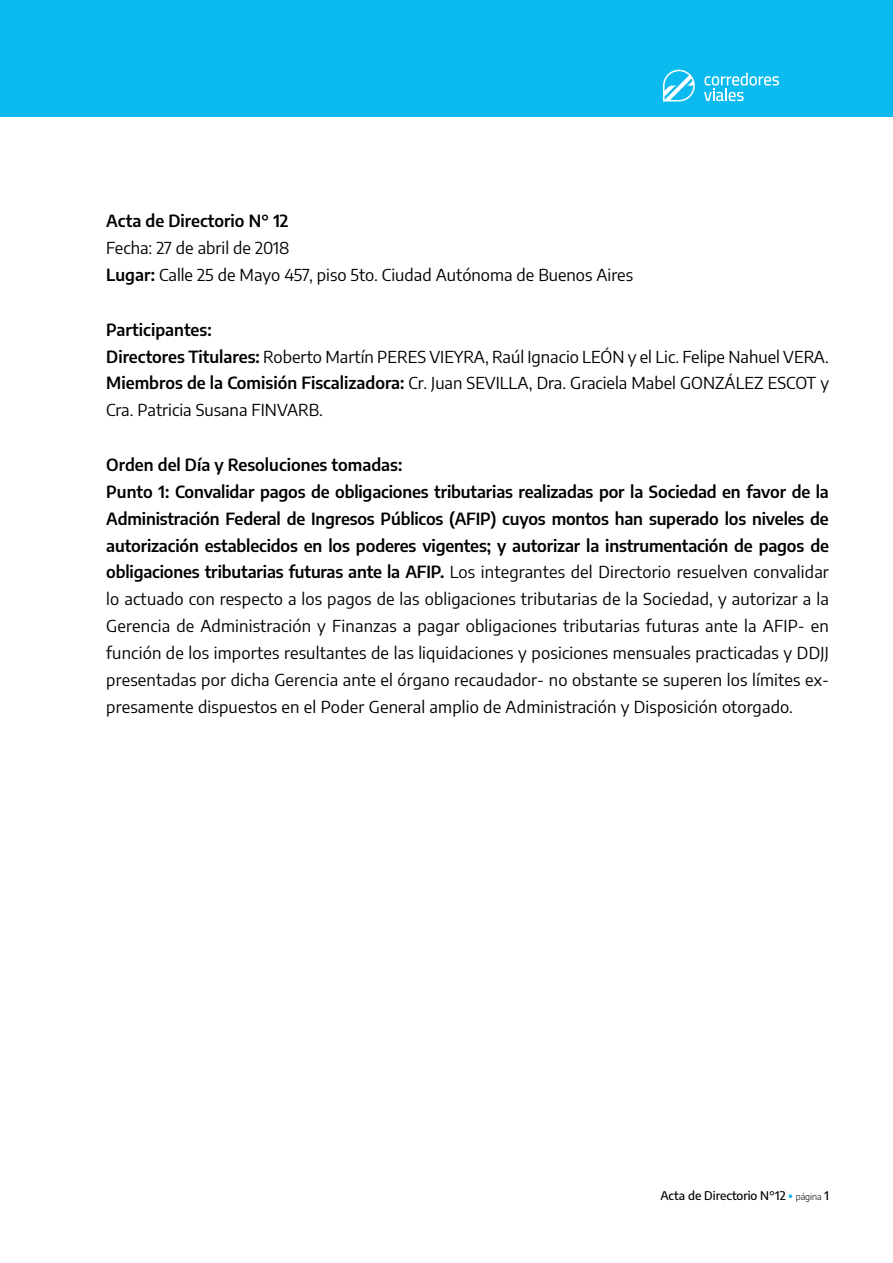
<style>
.page{position:relative;width:893px;height:1263px;background:#fff}
.page>*{position:absolute;margin:0;border:0;box-sizing:border-box;transform-origin:0 0}
.t1{font:16.5px/27px "Encode Sans";letter-spacing:.01em;color:#000}
.t2{font:600 16.5px "Encode Sans";color:#000}
.t3{font:500 12px "Encode Sans";color:#000}
.s1{font-weight:600}
.s2{font-weight:900;font-size:13.5px;color:#0bbbef}
.s3{font-weight:300;font-size:9px}
</style>
<div class="page">
<div style="left:0;top:0;width:893px;height:117px;background:#0bbbef"></div>
<svg style="left:704px;top:73px;width:75px;height:28px"></svg>
<svg style="left:663px;top:70px;width:32px;height:31px"></svg>
<p class="t2" style="left:106px;top:209px;width:184px">Acta de Directorio N° 12</p>
<p class="t1" style="left:106px;top:234px;width:528px">Fecha: 27 de abril de 2018<br><span class="s1">Lugar:</span> Calle 25 de Mayo 457, piso 5to. Ciudad Autónoma de Buenos Aires</p>
<p class="t1" style="left:106px;top:315px;width:724px"><span class="s1">Participantes:<br>Directores Titulares:</span> Roberto Martín PERES VIEYRA, Raúl Ignacio LEÓN y el Lic. Felipe Nahuel VERA.<br><span class="s1">Miembros de la Comisión Fiscalizadora:</span> Cr. Juan SEVILLA, Dra. Graciela Mabel GONZÁLEZ ESCOT y Cra. Patricia Susana FINVARB.</p>
<p class="t1" style="left:106px;top:450px;width:724px"><span class="s1">Orden del Día y Resoluciones tomadas:<br>Punto 1: Convalidar pagos de obligaciones tributarias realizadas por la Sociedad en favor de la Administración Federal de Ingresos Públicos (AFIP) cuyos montos han superado los niveles de autorización establecidos en los poderes vigentes; y autorizar la instrumentación de pagos de obligaciones tributarias futuras ante la AFIP.</span> Los integrantes del Directorio resuelven convalidar lo actuado con respecto a los pagos de las obligaciones tributarias de la Sociedad, y autorizar a la Gerencia de Administración y Finanzas a pagar obligaciones tributarias futuras ante la AFIP- en función de los importes resultantes de las liquidaciones y posiciones mensuales practicadas y DDJJ presentadas por dicha Gerencia ante el órgano recaudador- no obstante se superen los límites ex&shy;presamente dispuestos en el Poder General amplio de Administración y Disposición otorgado.</p>
<p class="t3" style="left:660px;top:1187px;width:170px">Acta de Directorio N°12 <span class="s2">·</span> <span class="s3">página</span> 1</p>
</div>
